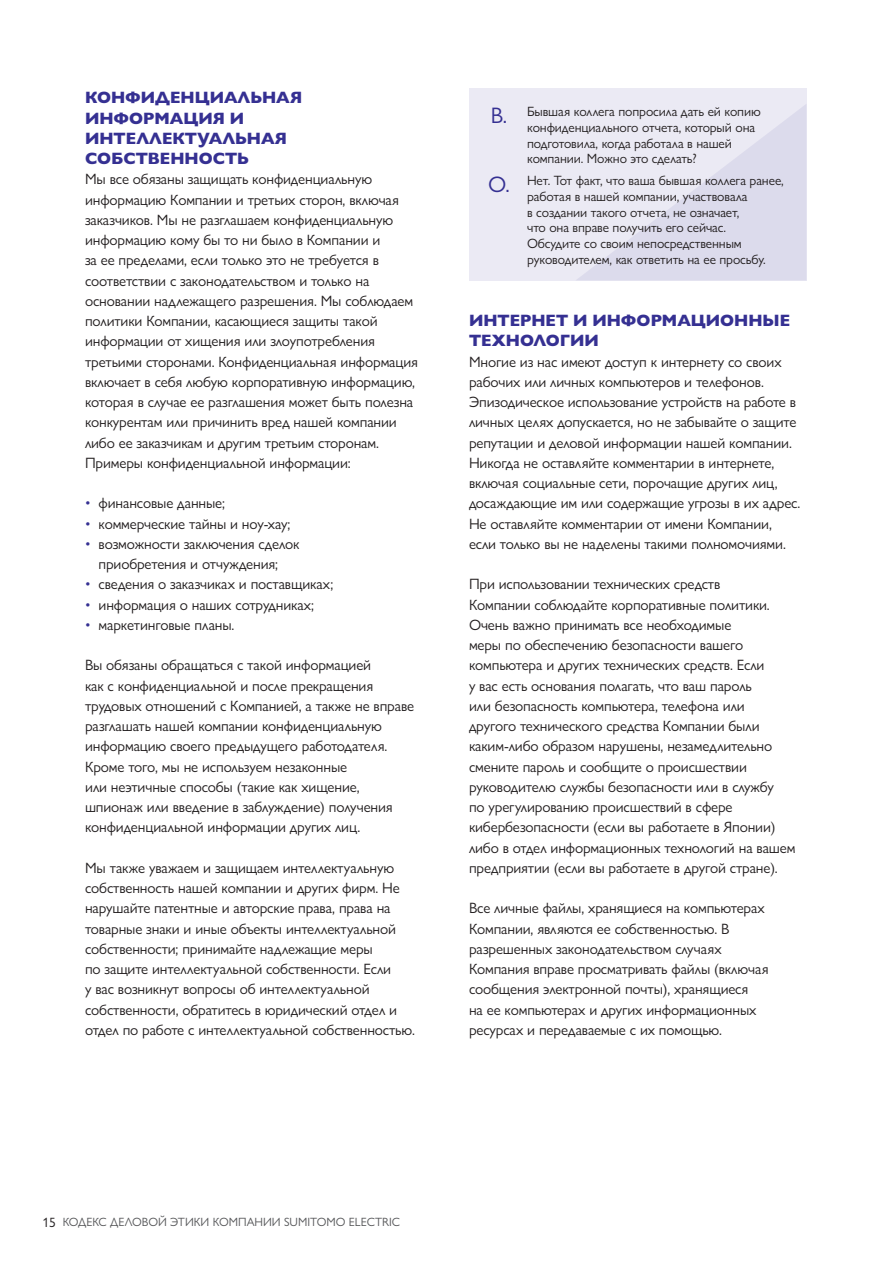
<style>
.page{position:relative;width:893px;height:1263px;background:#fff}
.page>*{position:absolute;margin:0;border:0;box-sizing:border-box;transform-origin:0 0}
.BLUE_HEADS{font:800 16.5px/20.2px "Gill Sans Nova";color:#353092}
.BODY{font:15px/20.2px "Gill Sans Nova";letter-spacing:-.01em;color:#231f20}
.t1{font:13.5px/15.8px "Gill Sans Nova";letter-spacing:-.01em;color:#231f20}
.t2{font:12px "Gill Sans Nova";color:#57585a}
.s1{color:#353092}
.s2{font-size:22.5px;color:#353092}
.s3{font-size:13.5px;color:#231f20}
</style>
<div class="page">
<div style="left:469px;top:88px;width:337px;height:192px;background:#ebeaf4"></div>
<svg style="left:577px;top:105px;width:229px;height:175px"></svg>
<p class="BLUE_HEADS" style="left:85px;top:88px;width:219px">КОНФИДЕНЦИАЛЬНАЯ<br>ИНФОРМАЦИЯ И<br>ИНТЕЛЛЕКТУАЛЬНАЯ<br>СОБСТВЕННОСТЬ</p>
<p class="BODY" style="left:85px;top:169px;width:334px">Мы все обязаны защищать конфиденциальную информацию Компании и третьих сторон, включая заказчиков. Мы не разглашаем конфиденциальную информацию кому бы то ни было в Компании и<br>за ее пределами, если только это не требуется в соответствии с законодательством и только на основании надлежащего разрешения. Мы соблюдаем политики Компании, касающиеся защиты такой информации от хищения или злоупотребления третьими сторонами. Конфиденциальная информация включает в себя любую корпоративную информацию, которая в случае ее разглашения может быть полезна конкурентам или причинить вред нашей компании либо ее заказчикам и другим третьим сторонам.<br>Примеры конфиденциальной информации:</p>
<p class="BODY" style="left:85px;top:493px;width:141px"><span class="s1">•</span> финансовые данные;</p>
<p class="BODY" style="left:85px;top:513px;width:207px"><span class="s1">•</span> коммерческие тайны и ноу-хау;</p>
<p class="BODY" style="left:85px;top:533px;width:216px;text-align:center"><span class="s1">•</span> возможности заключения сделок приобретения и отчуждения;</p>
<p class="BODY" style="left:85px;top:574px;width:250px"><span class="s1">•</span> сведения о заказчиках и поставщиках;</p>
<p class="BODY" style="left:85px;top:594px;width:231px"><span class="s1">•</span> информация о наших сотрудниках;</p>
<p class="BODY" style="left:85px;top:614px;width:151px"><span class="s1">•</span> маркетинговые планы.</p>
<p class="BODY" style="left:85px;top:655px;width:331px">Вы обязаны обращаться с такой информацией<br>как с конфиденциальной и после прекращения трудовых отношений с Компанией, а также не вправе разглашать нашей компании конфиденциальную информацию своего предыдущего работодателя.<br>Кроме того, мы не используем незаконные<br>или неэтичные способы (такие как хищение, шпионаж или введение в заблуждение) получения конфиденциальной информации других лиц.</p>
<p class="BODY" style="left:85px;top:857px;width:331px">Мы также уважаем и защищаем интеллектуальную собственность нашей компании и других фирм. Не нарушайте патентные и авторские права, права на товарные знаки и иные объекты интеллектуальной собственности; принимайте надлежащие меры<br>по защите интеллектуальной собственности. Если<br>у вас возникнут вопросы об интеллектуальной собственности, обратитесь в юридический отдел и отдел по работе с интеллектуальной собственностью.</p>
<p class="t1" style="left:527px;top:104px;width:235px;text-indent:-36px"><span class="s2">В.</span> Бывшая коллега попросила дать ей копию конфиденциального отчета, который она подготовила, когда работала в нашей компании. Можно это сделать?</p>
<p class="t1" style="left:527px;top:173px;width:258px;text-indent:-39px"><span class="s2">О.</span> Нет. Тот факт, что ваша бывшая коллега ранее, работая в нашей компании, участвовала<br>в создании такого отчета, не означает,<br>что она вправе получить его сейчас.<br>Обсудите со своим непосредственным руководителем, как ответить на ее просьбу.</p>
<p class="BLUE_HEADS" style="left:469px;top:310px;width:323px">ИНТЕРНЕТ И ИНФОРМАЦИОННЫЕ<br>ТЕХНОЛОГИИ</p>
<p class="BODY" style="left:469px;top:351px;width:333px">Многие из нас имеют доступ к интернету со своих рабочих или личных компьютеров и телефонов.<br>Эпизодическое использование устройств на работе в личных целях допускается, но не забывайте о защите репутации и деловой информации нашей компании.<br>Никогда не оставляйте комментарии в интернете, включая социальные сети, порочащие других лиц, досаждающие им или содержащие угрозы в их адрес.<br>Не оставляйте комментарии от имени Компании, если только вы не наделены такими полномочиями.</p>
<p class="BODY" style="left:469px;top:574px;width:328px">При использовании технических средств<br>Компании соблюдайте корпоративные политики.<br>Очень важно принимать все необходимые<br>меры по обеспечению безопасности вашего компьютера и других технических средств. Если<br>у вас есть основания полагать, что ваш пароль<br>или безопасность компьютера, телефона или другого технического средства Компании были каким-либо образом нарушены, незамедлительно смените пароль и сообщите о происшествии руководителю службы безопасности или в службу<br>по урегулированию происшествий в сфере кибербезопасности (если вы работаете в Японии) либо в отдел информационных технологий на вашем предприятии (если вы работаете в другой стране).</p>
<p class="BODY" style="left:469px;top:898px;width:301px">Все личные файлы, хранящиеся на компьютерах Компании, являются ее собственностью. В разрешенных законодательством случаях Компания вправе просматривать файлы (включая сообщения электронной почты), хранящиеся<br>на ее компьютерах и других информационных ресурсах и передаваемые с их помощью.</p>
<p class="t2" style="left:43px;top:1215px;width:359px"><span class="s3">15</span> КОДЕКС ДЕЛОВОЙ ЭТИКИ КОМПАНИИ SUMITOMO ELECTRIC</p>
</div>
